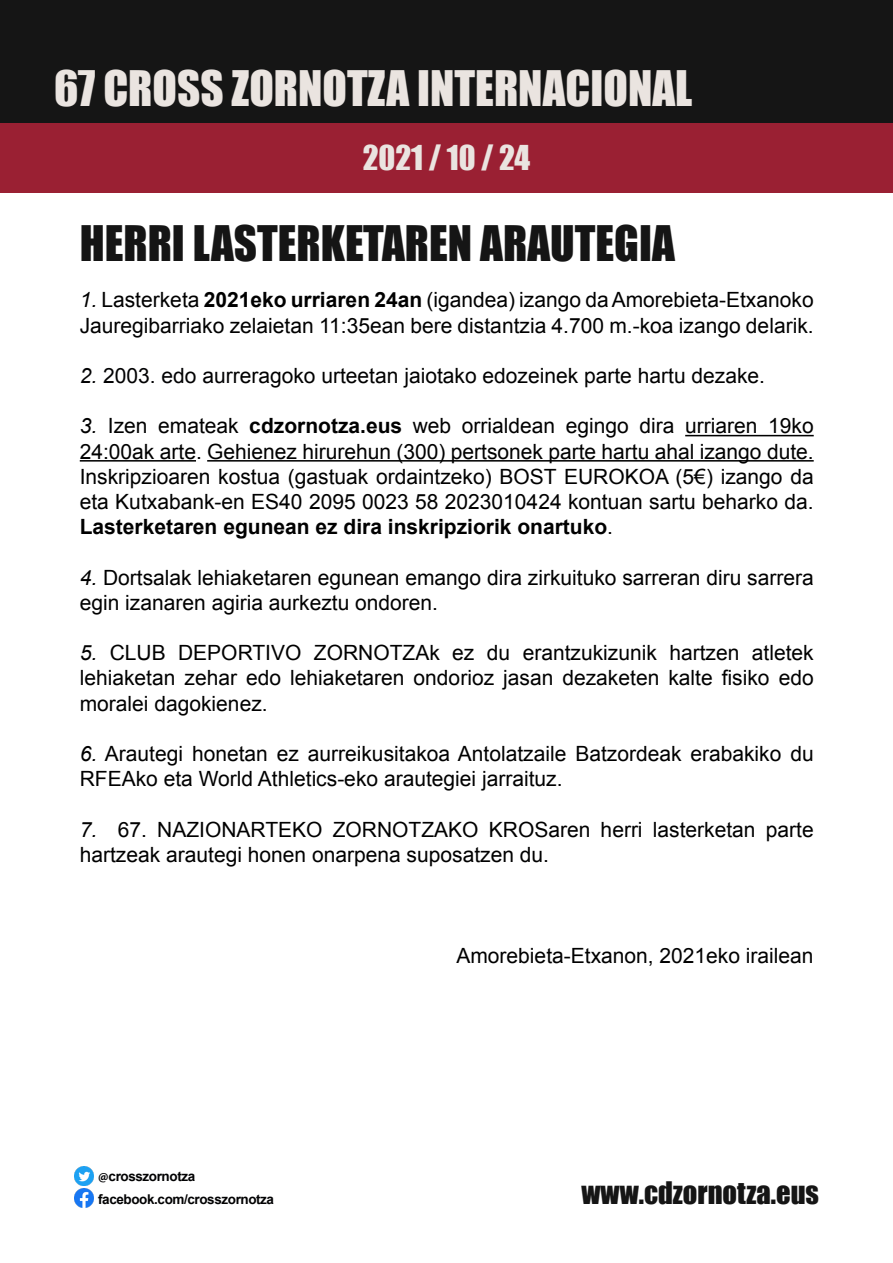
<style>
.page{position:relative;width:893px;height:1263px;background:#fff}
.page>*{position:absolute;margin:0;border:0;box-sizing:border-box;transform-origin:0 0}
.t1{font:45px "Impact";color:#eae4e0}
.t2{font:45px "Impact";color:#151515}
.t3{font:31.5px "Impact";color:#eae4e0}
.t4{font:28.5px "Impact";color:#151515}
.t5{font:21px/25.2px "Arial";color:#000}
.t6{font:700 13.5px/22.8px "Arial";letter-spacing:-.03em;color:#020203}
.s1{font-style:italic}
.s2{font-weight:700}
.s3{font-style:italic;color:#020203}
.s4{color:#020203}
.s5{font-family:"Myriad Pro"}
</style>
<div class="page">
<img style="left:74px;top:1167px;width:20px;height:19px">
<img style="left:74px;top:1189px;width:20px;height:19px">
<div style="left:0;top:0;width:893px;height:123px;background:#151515"></div>
<div style="left:0;top:123px;width:893px;height:70px;background:#9a2033"></div>
<hr style="left:685px;top:435px;width:129px;height:1px;background:#000">
<hr style="left:80px;top:460px;width:116px;height:2px;background:#000">
<hr style="left:207px;top:460px;width:607px;height:2px;background:#000">
<h1 class="t1" style="left:54px;top:54px;width:640px">67 CROSS ZORNOTZA INTERNACIONAL</h1>
<h2 class="t3" style="left:363px;top:134px;width:169px">2021 / 10 / 24</h2>
<p class="t2" style="left:80px;top:208px;width:597px">HERRI LASTERKETAREN ARAUTEGIA</p>
<p class="t5" style="left:80px;top:288px;width:735px"><span class="s1">1.</span> Lasterketa <span class="s2">2021eko urriaren 24an</span> (igandea) izango da Amorebieta-Etxanoko<br>Jauregibarriako zelaietan 11:35ean bere distantzia 4.700 m.-koa izango delarik.</p>
<p class="t5" style="left:80px;top:363px;width:687px"><span class="s3">2.</span> <span class="s4">2003. edo aur</span>reragoko urteetan jaiotako edozeinek parte hartu dezake.</p>
<p class="t5" style="left:80px;top:414px;width:735px;text-align:justify"><span class="s1">3.</span> Izen emateak <span class="s2">cdzornotza.eus</span> web orrialdean egingo dira urriaren 19ko 24:00ak arte. Gehienez hirurehun (300) pertsonek parte hartu ahal izango dute.<br>Inskripzioaren kostua (gastuak ordaintzeko) BOST EUROKOA (5€) izango da eta Kutxabank-en ES40 2095 0023 58 2023010424 kontuan sartu beharko da.<br><span class="s2">Lasterketaren egunean ez dira inskripziorik onartuko</span>.</p>
<p class="t5" style="left:80px;top:565px;width:735px"><span class="s1">4.</span> Dortsalak lehiaketaren egunean emango dira zirkuituko sarreran diru sarrera egin izanaren agiria aurkeztu ondoren.</p>
<p class="t5" style="left:80px;top:640px;width:735px;text-align:justify"><span class="s1">5.</span> CLUB DEPORTIVO ZORNOTZAk ez du erantzukizunik hartzen atletek lehiaketan zehar edo lehiaketaren ondorioz jasan dezaketen kalte fisiko edo moralei dagokienez.</p>
<p class="t5" style="left:80px;top:741px;width:735px"><span class="s1">6.</span> Arautegi honetan ez aurreikusitakoa Antolatzaile Batzordeak erabakiko du<br>RFEAko eta World Athletics-eko arautegiei jarraituz.</p>
<p class="t5" style="left:80px;top:817px;width:735px"><span class="s1">7.</span> 67. NAZIONARTEKO ZORNOTZAKO KROSaren herri lasterketan parte hartzeak arautegi honen onarpena suposatzen du.</p>
<p class="t5" style="left:456px;top:943px;width:359px">Amorebieta-Etxanon, 2021eko irailean</p>
<p class="t6" style="left:98px;top:1165px;width:177px"><span class="s5">@</span>crosszornotza facebook.com/crosszornotza</p>
<h3 class="t4" style="left:582px;top:1171px;width:239px">www.cdzornotza.eus</h3>
</div>
